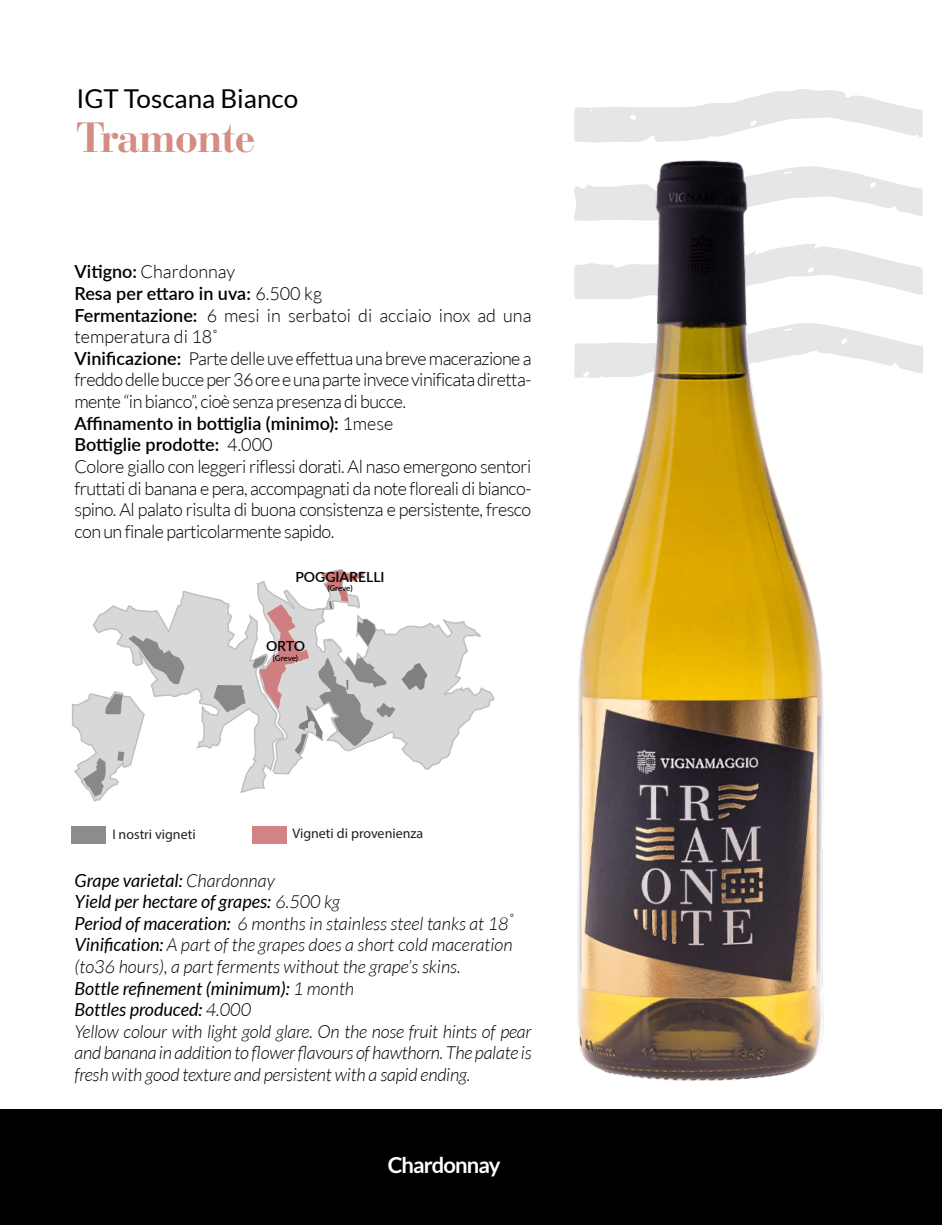
<style>
.page{position:relative;width:942px;height:1225px;background:#fff}
.page>*{position:absolute;margin:0;border:0;box-sizing:border-box;transform-origin:0 0}
.t1{font:700 42px "Bauer Bodoni Std";letter-spacing:-.03em;color:#d58d81}
.t2{font:26px "Lato";color:#000}
.t3{font:700 22px "Lato";letter-spacing:-.04em;color:#fff}
.t4{font:300 18px/21.6px "Lato";letter-spacing:-.03em;color:#000}
.t5{font:italic 300 18px/21.6px "Lato";letter-spacing:-.015em;color:#000}
.t6{font:14px "Myriad Pro";color:#231f20}
.t7{font:600 14px "Lato";color:#000}
.t8{font:600 8px "Lato";letter-spacing:-.015em;color:#000}
.s1{font-weight:600}
.s2{font-weight:400}
</style>
<div class="page">
<svg style="left:574px;top:89px;width:348px;height:48px"></svg>
<div style="left:0;top:1109px;width:941px;height:116px;background:#000"></div>
<svg style="left:72px;top:570px;width:285px;height:232px"></svg>
<div style="left:72px;top:826px;width:34px;height:17px;background:#8c8c8c"></div>
<div style="left:252px;top:826px;width:34px;height:17px;background:#d38383"></div>
<img style="left:357px;top:137px;width:567px;height:944px">
<h2 class="t2" style="left:76px;top:84px;width:223px">IGT Toscana Bianco</h2>
<h1 class="t1" style="left:76px;top:112px;width:180px">Tramonte</h1>
<p class="t4" style="left:74px;top:261px;width:458px"><span class="s1">Vitigno:</span> Chardonnay<br><span class="s1">Resa per ettaro in uva:</span> 6.500 kg<br><span class="s1">Fermentazione:</span> 6 mesi in serbatoi di acciaio inox ad una temperatura di 18˚<br><span class="s1">Vinificazione:</span> Parte delle uve effettua una breve macerazione a freddo delle bucce per 36 ore e una parte invece vinificata diretta&shy;mente “in bianco”, cioè senza presenza di bucce.<br><span class="s1">Affinamento in bottiglia (minimo):</span> 1mese<br><span class="s1">Bottiglie prodotte:</span> 4.000<br>Colore giallo con leggeri riflessi dorati. Al naso emergono sentori fruttati di banana e pera, accompagnati da note floreali di bianco&shy;spino. Al palato risulta di buona consistenza e persistente, fresco con un finale particolarmente sapido.</p>
<p class="t7" style="left:295px;top:566px;width:91px">POGGIARELLI</p>
<p class="t8" style="left:327px;top:582px;width:27px">(Greve)</p>
<p class="t7" style="left:266px;top:635px;width:41px;rotate:1deg">ORTO</p>
<p class="t8" style="left:273px;top:651px;width:27px;rotate:1deg">(Greve)</p>
<p class="t6" style="left:112px;top:825px;width:85px">I nostri vigneti</p>
<p class="t6" style="left:292px;top:825px;width:132px">Vigneti di provenienza</p>
<p class="t5" style="left:74px;top:870px;width:458px"><span class="s2">Grape varietal:</span> Chardonnay<br><span class="s2">Yield per hectare of grapes:</span> 6.500 kg<br><span class="s2">Period of maceration:</span> 6 months in stainless steel tanks at 18˚ <span class="s2">Vinification:</span> A part of the grapes does a short cold maceration (to36 hours), a part ferments without the grape’s skins.<br><span class="s2">Bottle refinement (minimum):</span> 1 month<br><span class="s2">Bottles produced:</span> 4.000<br>Yellow colour with light gold glare. On the nose fruit hints of pear and banana in addition to flower flavours of hawthorn. The palate is fresh with good texture and persistent with a sapid ending.</p>
<p class="t3" style="left:387px;top:1152px;width:114px">Chardonnay</p>
</div>
